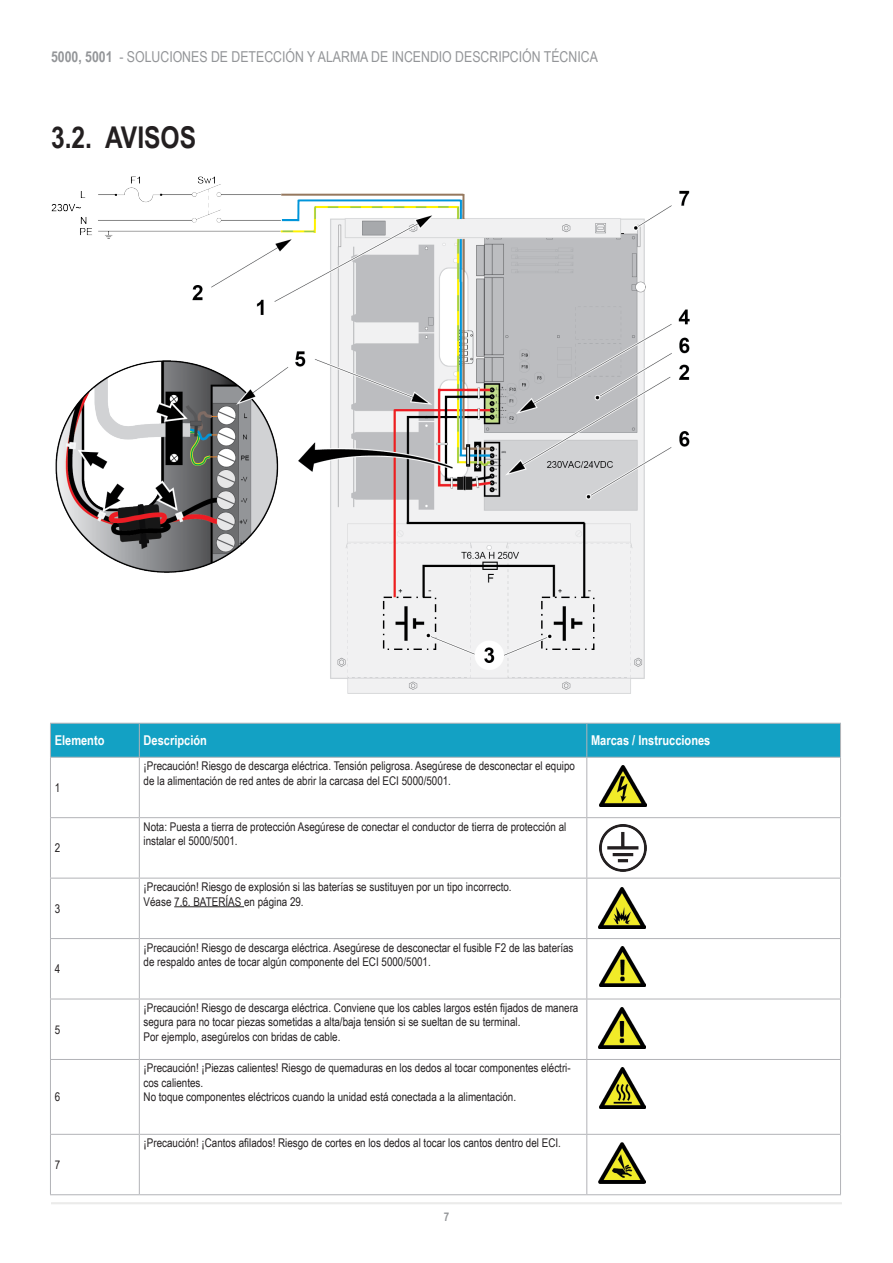
<style>
.page{position:relative;width:893px;height:1263px;background:#fff}
.page>*{position:absolute;margin:0;border:0;box-sizing:border-box;transform-origin:0 0}
.t1{font:700 30px "Arial Narrow";color:#231f20}
.t2{font:15px "Arial Narrow";color:#939598}
.Table_header{font:700 13.5px "Arial Narrow";color:#fff}
.Table_text{font:12px/14.4px "Arial Narrow";color:#231f20}
.t3{font:700 12px "Arial Narrow";color:#939598}
.s1{font-weight:700}
</style>
<div class="page">
<hr style="left:51px;top:1202px;width:791px;height:2px;background:#ebebea">
<img style="left:51px;top:176px;width:639px;height:518px">
<div style="left:51px;top:724px;width:789px;height:33px;background:#13a1c4"></div>
<hr style="left:50px;top:723px;width:89px;height:1px;background:#b2b3b7">
<hr style="left:50px;top:724px;width:1px;height:33px;background:#b2b3b7">
<hr style="left:139px;top:723px;width:448px;height:1px;background:#b2b3b7">
<hr style="left:139px;top:724px;width:1px;height:33px;background:#b2b3b7">
<hr style="left:587px;top:723px;width:254px;height:1px;background:#b2b3b7">
<hr style="left:586px;top:724px;width:1px;height:33px;background:#b2b3b7">
<hr style="left:840px;top:724px;width:1px;height:33px;background:#b2b3b7">
<hr style="left:50px;top:757px;width:89px;height:1px;background:#b2b3b7">
<hr style="left:50px;top:758px;width:1px;height:59px;background:#b2b3b7">
<hr style="left:139px;top:757px;width:448px;height:1px;background:#b2b3b7">
<hr style="left:139px;top:758px;width:1px;height:59px;background:#b2b3b7">
<hr style="left:587px;top:757px;width:254px;height:1px;background:#b2b3b7">
<hr style="left:586px;top:758px;width:1px;height:59px;background:#b2b3b7">
<hr style="left:840px;top:758px;width:1px;height:59px;background:#b2b3b7">
<hr style="left:50px;top:817px;width:89px;height:1px;background:#b2b3b7">
<hr style="left:50px;top:818px;width:1px;height:60px;background:#b2b3b7">
<hr style="left:139px;top:817px;width:448px;height:1px;background:#b2b3b7">
<hr style="left:139px;top:818px;width:1px;height:60px;background:#b2b3b7">
<hr style="left:587px;top:817px;width:254px;height:1px;background:#b2b3b7">
<hr style="left:586px;top:818px;width:1px;height:60px;background:#b2b3b7">
<hr style="left:840px;top:818px;width:1px;height:60px;background:#b2b3b7">
<hr style="left:50px;top:878px;width:89px;height:1px;background:#b2b3b7">
<hr style="left:50px;top:878px;width:1px;height:60px;background:#b2b3b7">
<hr style="left:139px;top:878px;width:448px;height:1px;background:#b2b3b7">
<hr style="left:139px;top:878px;width:1px;height:60px;background:#b2b3b7">
<hr style="left:587px;top:878px;width:254px;height:1px;background:#b2b3b7">
<hr style="left:586px;top:878px;width:1px;height:60px;background:#b2b3b7">
<hr style="left:840px;top:878px;width:1px;height:60px;background:#b2b3b7">
<hr style="left:50px;top:938px;width:89px;height:1px;background:#b2b3b7">
<hr style="left:50px;top:939px;width:1px;height:59px;background:#b2b3b7">
<hr style="left:139px;top:938px;width:448px;height:1px;background:#b2b3b7">
<hr style="left:139px;top:939px;width:1px;height:59px;background:#b2b3b7">
<hr style="left:587px;top:938px;width:254px;height:1px;background:#b2b3b7">
<hr style="left:586px;top:939px;width:1px;height:59px;background:#b2b3b7">
<hr style="left:840px;top:939px;width:1px;height:59px;background:#b2b3b7">
<hr style="left:50px;top:998px;width:89px;height:1px;background:#b2b3b7">
<hr style="left:50px;top:999px;width:1px;height:60px;background:#b2b3b7">
<hr style="left:139px;top:998px;width:448px;height:1px;background:#b2b3b7">
<hr style="left:139px;top:999px;width:1px;height:60px;background:#b2b3b7">
<hr style="left:587px;top:998px;width:254px;height:1px;background:#b2b3b7">
<hr style="left:586px;top:999px;width:1px;height:60px;background:#b2b3b7">
<hr style="left:840px;top:999px;width:1px;height:60px;background:#b2b3b7">
<hr style="left:50px;top:1059px;width:89px;height:1px;background:#b2b3b7">
<hr style="left:50px;top:1060px;width:1px;height:74px;background:#b2b3b7">
<hr style="left:139px;top:1059px;width:448px;height:1px;background:#b2b3b7">
<hr style="left:139px;top:1060px;width:1px;height:74px;background:#b2b3b7">
<hr style="left:587px;top:1059px;width:254px;height:1px;background:#b2b3b7">
<hr style="left:586px;top:1060px;width:1px;height:74px;background:#b2b3b7">
<hr style="left:840px;top:1060px;width:1px;height:74px;background:#b2b3b7">
<hr style="left:50px;top:1134px;width:89px;height:1px;background:#b2b3b7">
<hr style="left:50px;top:1135px;width:1px;height:59px;background:#b2b3b7">
<hr style="left:139px;top:1134px;width:448px;height:1px;background:#b2b3b7">
<hr style="left:139px;top:1135px;width:1px;height:59px;background:#b2b3b7">
<hr style="left:587px;top:1134px;width:254px;height:1px;background:#b2b3b7">
<hr style="left:586px;top:1135px;width:1px;height:59px;background:#b2b3b7">
<hr style="left:840px;top:1135px;width:1px;height:59px;background:#b2b3b7">
<hr style="left:50px;top:1194px;width:89px;height:1px;background:#b2b3b7">
<hr style="left:139px;top:1194px;width:448px;height:1px;background:#b2b3b7">
<hr style="left:587px;top:1194px;width:254px;height:1px;background:#b2b3b7">
<img style="left:600px;top:766px;width:46px;height:40px">
<img style="left:599px;top:825px;width:47px;height:46px">
<hr style="left:174px;top:906px;width:70px;height:1px;background:#231f20">
<img style="left:599px;top:888px;width:47px;height:41px">
<img style="left:599px;top:946px;width:47px;height:41px">
<img style="left:599px;top:1007px;width:47px;height:41px">
<img style="left:599px;top:1068px;width:47px;height:41px">
<img style="left:599px;top:1142px;width:46px;height:42px">
<p class="t2" style="left:51px;top:46px;width:548px"><span class="s1">5000, 5001</span> - SOLUCIONES DE DETECCIÓN Y ALARMA DE INCENDIO DESCRIPCIÓN TÉCNICA</p>
<p class="t1" style="left:51px;top:115px;width:147px">3.2. AVISOS</p>
<p class="Table_header" style="left:55px;top:730px;width:51px">Elemento</p>
<p class="Table_header" style="left:144px;top:730px;width:65px">Descripción</p>
<p class="Table_header" style="left:591px;top:730px;width:121px">Marcas / Instrucciones</p>
<p class="Table_text" style="left:55px;top:780px;width:7px">1</p>
<p class="Table_text" style="left:144px;top:758px;width:433px">¡Precaución! Riesgo de descarga eléctrica. Tensión peligrosa. Asegúrese de desconectar el equipo de la alimentación de red antes de abrir la carcasa del ECI 5000/5001.</p>
<p class="Table_text" style="left:55px;top:840px;width:7px">2</p>
<p class="Table_text" style="left:55px;top:901px;width:7px">3</p>
<p class="Table_text" style="left:55px;top:961px;width:7px">4</p>
<p class="Table_text" style="left:55px;top:1022px;width:7px">5</p>
<p class="Table_text" style="left:55px;top:1089px;width:7px">6</p>
<p class="Table_text" style="left:55px;top:1157px;width:7px">7</p>
<p class="Table_text" style="left:144px;top:819px;width:424px">Nota: Puesta a tierra de protección Asegúrese de conectar el conductor de tierra de protección al instalar el 5000/5001.</p>
<p class="Table_text" style="left:144px;top:879px;width:370px">¡Precaución! Riesgo de explosión si las baterías se sustituyen por un tipo incorrecto.<br>Véase 7.6. BATERÍAS en página 29.</p>
<p class="Table_text" style="left:144px;top:940px;width:431px">¡Precaución! Riesgo de descarga eléctrica. Asegúrese de desconectar el fusible F2 de las baterías de respaldo antes de tocar algún componente del ECI 5000/5001.</p>
<p class="Table_text" style="left:144px;top:1000px;width:436px">¡Precaución! Riesgo de descarga eléctrica. Conviene que los cables largos estén fijados de manera segura para no tocar piezas sometidas a alta/baja tensión si se sueltan de su terminal.</p>
<p class="Table_text" style="left:144px;top:1029px;width:198px">Por ejemplo, asegúrelos con bridas de cable.</p>
<p class="Table_text" style="left:144px;top:1060px;width:429px">¡Precaución! ¡Piezas calientes! Riesgo de quemaduras en los dedos al tocar componentes eléctri&shy;cos calientes.</p>
<p class="Table_text" style="left:144px;top:1089px;width:374px">No toque componentes eléctricos cuando la unidad está conectada a la alimentación.</p>
<p class="Table_text" style="left:144px;top:1135px;width:419px">¡Precaución! ¡Cantos afilados! Riesgo de cortes en los dedos al tocar los cantos dentro del ECI.</p>
<p class="t3" style="left:444px;top:1207px;width:7px">7</p>
</div>
